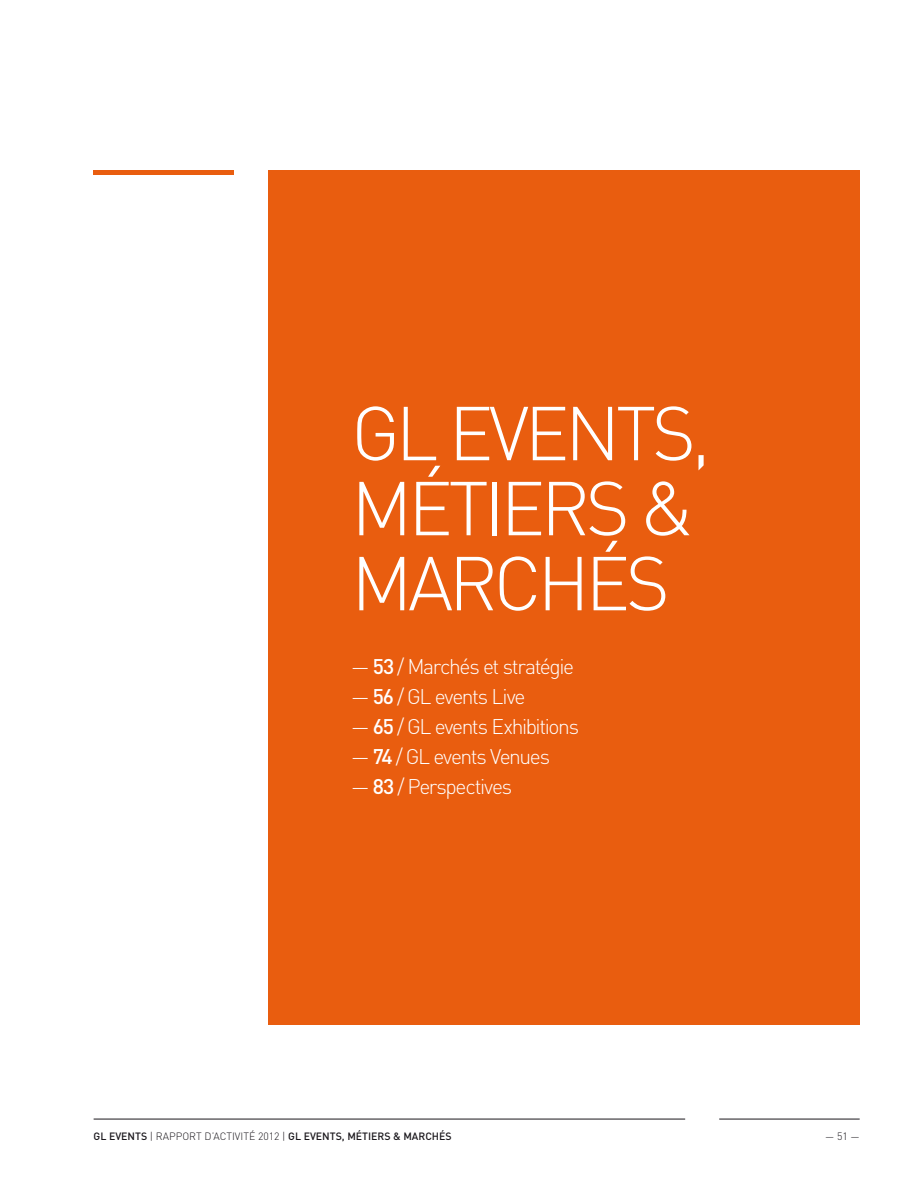
<style>
.page{position:relative;width:915px;height:1191px;background:#fff}
.page>*{position:absolute;margin:0;border:0;box-sizing:border-box;transform-origin:0 0}
.t1{font:300 75px "DIN";color:#fff}
.t2{font:300 21px "DIN";letter-spacing:-.065em;color:#fff}
.t3{font:500 10.5px "DIN";color:#1a171c}
.t4{font:300 10.5px "DIN";color:#1a171c}
.s1{font-weight:500}
.s2{font-weight:300}
</style>
<div class="page">
<hr style="left:94px;top:1118px;width:591px;height:1px;background:#1a171c">
<hr style="left:719px;top:1118px;width:140px;height:1px;background:#1a171c">
<div style="left:268px;top:170px;width:591px;height:855px;background:#e95d0f"></div>
<hr style="left:94px;top:170px;width:140px;height:4px;background:#e95d0f">
<h1 class="t1" style="left:351px;top:387px;width:138px">GL events</h1>
<h1 class="t1" style="left:691px;top:387px;width:21px">,</h1>
<h1 class="t1" style="left:351px;top:462px;width:39px">métiers</h1>
<h1 class="t1" style="left:639px;top:462px;width:57px">&amp;</h1>
<h1 class="t1" style="left:351px;top:537px;width:45px">marchés</h1>
<p class="t2" style="left:351px;top:653px;width:224px">— <span class="s1">53</span> / Marchés et stratégie</p>
<p class="t2" style="left:351px;top:683px;width:176px">— <span class="s1">56</span> / GL events Live</p>
<p class="t2" style="left:351px;top:713px;width:229px">— <span class="s1">65</span> / GL events Exhibitions</p>
<p class="t2" style="left:351px;top:743px;width:200px">— <span class="s1">74</span> / GL events Venues</p>
<p class="t2" style="left:351px;top:773px;width:163px">— <span class="s1">83</span> / Perspectives</p>
<p class="t3" style="left:94px;top:1129px;width:70px">GL EVENTS <span class="s2">| rapport</span></p>
<p class="t4" style="left:204px;top:1129px;width:16px">d’activité</p>
<p class="t3" style="left:258px;top:1129px;width:195px"><span class="s2">2012 |</span> GL EVENTS, MÉTIERS &amp; MARCHÉS</p>
<p class="t4" style="left:824px;top:1129px;width:36px">— 51 —</p>
</div>
